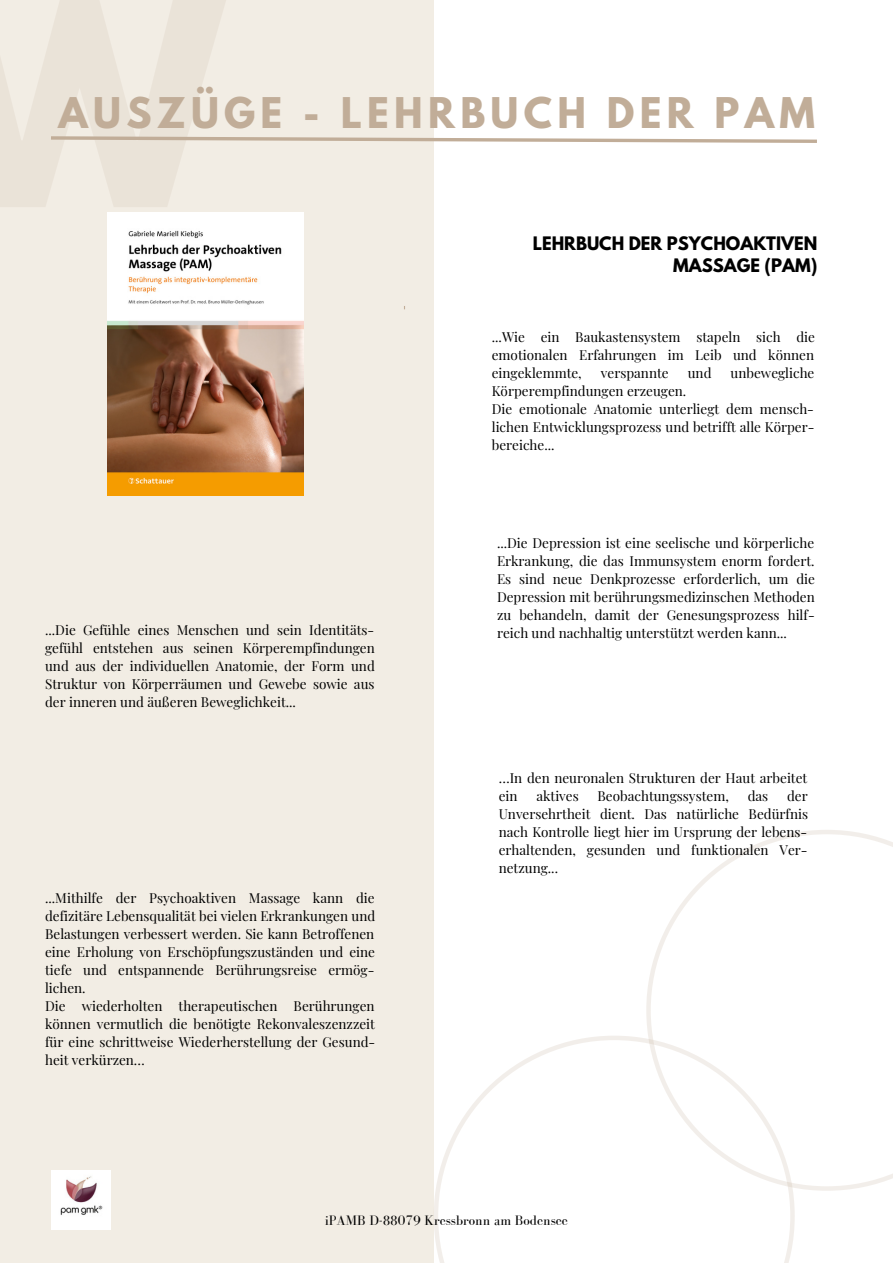
<style>
.page{position:relative;width:893px;height:1264px;background:#fff}
.page>*{position:absolute;margin:0;border:0;box-sizing:border-box;transform-origin:0 0}
.t1{font:700 257.7px "League Spartan";color:#c1ad98}
.t2{font:700 37.5px "League Spartan";letter-spacing:.14em;color:#c1ad98}
.t3{font:700 16.5px/22.5px "League Spartan";color:#000;text-align:right}
.t4{font:14.1px "Bodoni FLF";color:#000}
.t5{font:13.5px/18px "Playfair Display";color:#000;text-align:justify}
</style>
<div class="page">
<div style="left:0;top:0;width:434px;height:1262px;background:#f2ede4"></div>
<svg style="left:51px;top:136px;width:766px;height:7px"></svg>
<svg style="left:646px;top:830px;width:246px;height:360px"></svg>
<svg style="left:434px;top:1035px;width:360px;height:227px"></svg>
<img style="left:51px;top:1170px;width:60px;height:59px">
<img style="left:108px;top:212px;width:195px;height:284px">
<h1 class="t1" style="left:-65px;top:-25px;width:290px">W</h1>
<p class="t2" style="left:58px;top:94px;width:758px">AUSZÜGE - LEHRBUCH DER PAM</p>
<p class="t3" style="left:532px;top:234px;width:286px">LEHRBUCH DER PSYCHOAKTIVEN<br>MASSAGE (PAM)</p>
<p class="t5" style="left:45px;top:620px;width:331px">...Die Gefühle eines Menschen und sein Identitäts&shy;gefühl entstehen aus seinen Körperempfindungen und aus der individuellen Anatomie, der Form und Struktur von Körperräumen und Gewebe sowie aus der inneren und äußeren Beweglichkeit...</p>
<p class="t5" style="left:45px;top:888px;width:331px">...Mithilfe der Psychoaktiven Massage kann die defizitäre Lebensqualität bei vielen Erkrankungen und Belastungen verbessert werden. Sie kann Betroffenen eine Erholung von Erschöpfungszuständen und eine tiefe und entspannende Berührungsreise ermög&shy;lichen.</p>
<p class="t5" style="left:45px;top:996px;width:332px">Die wiederholten therapeutischen Berührungen können vermutlich die benötigte Rekonvaleszenzzeit für eine schrittweise Wiederherstellung der Gesund&shy;heit verkürzen…</p>
<p class="t5" style="left:492px;top:327px;width:325px">...Wie ein Baukastensystem stapeln sich die emotionalen Erfahrungen im Leib und können eingeklemmte,</p>
<p class="t5" style="left:601px;top:363px;width:69px">verspannte</p>
<p class="t5" style="left:687px;top:363px;width:25px">und</p>
<p class="t5" style="left:730px;top:363px;width:85px">unbewegliche</p>
<p class="t5" style="left:492px;top:381px;width:196px">Körperempfindungen erzeugen.</p>
<p class="t5" style="left:492px;top:399px;width:324px">Die emotionale Anatomie unterliegt dem mensch&shy;lichen Entwicklungsprozess und betrifft alle Körper&shy;bereiche...</p>
<p class="t5" style="left:497px;top:533px;width:319px">...Die Depression ist eine seelische und körperliche Erkrankung, die das Immunsystem enorm fordert.<br>Es sind neue Denkprozesse erforderlich, um die Depression mit berührungsmedizinschen Methoden zu behandeln, damit der Genesungsprozess hilf&shy;reich und nachhaltig unterstützt werden kann...</p>
<p class="t5" style="left:498px;top:768px;width:310px">…In den neuronalen Strukturen der Haut arbeitet ein</p>
<p class="t5" style="left:498px;top:786px;width:311px;text-indent:288px">der Unversehrtheit dient. Das natürliche Bedürfnis nach Kontrolle liegt hier im Ursprung der lebens&shy;erhaltenden, gesunden und funktionalen Ver&shy;netzung...</p>
<p class="t5" style="left:536px;top:786px;width:44px">aktives</p>
<p class="t5" style="left:597px;top:786px;width:133px">Beobachtungssystem,</p>
<p class="t5" style="left:747px;top:786px;width:22px">das</p>
<p class="t4" style="left:324px;top:1212px;width:245px">iPAMB D-88079 Kressbronn am Bodensee</p>
</div>
